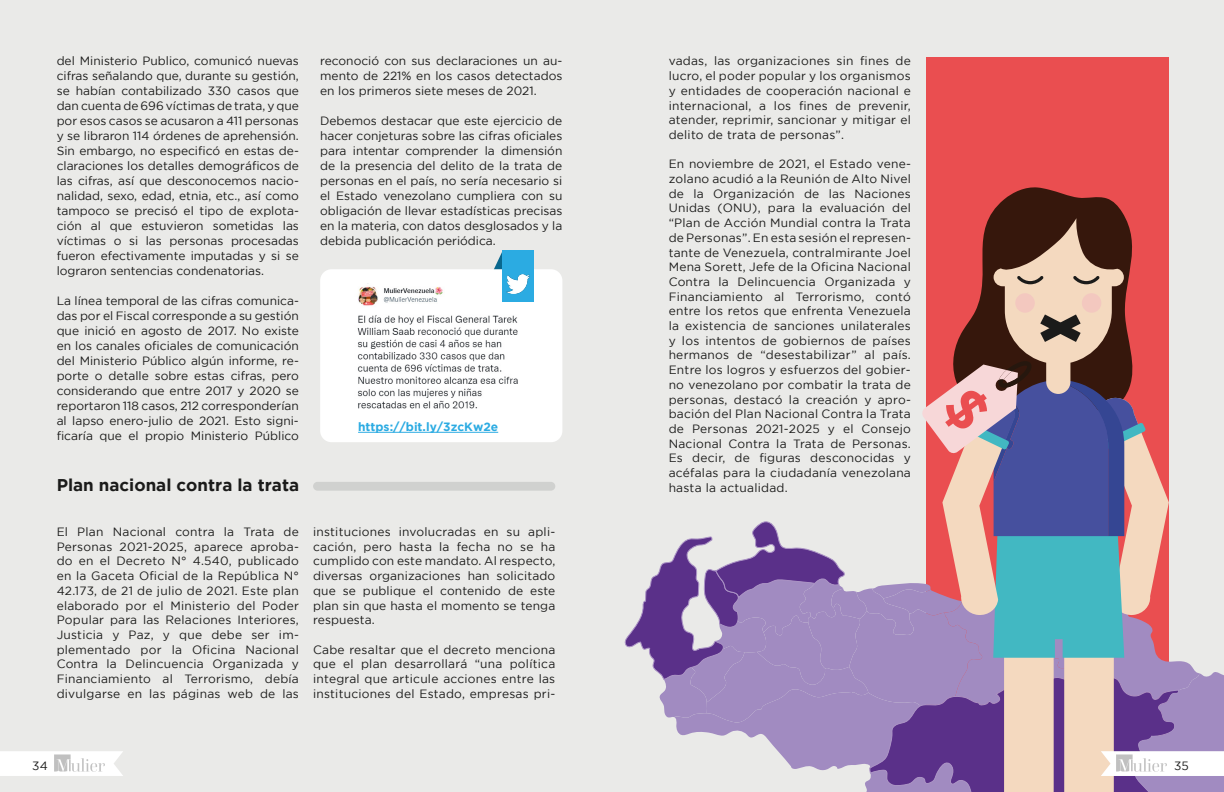
<style>
.page{position:relative;width:1224px;height:792px;background:#eaeae8}
.page>*{position:absolute;margin:0;border:0;box-sizing:border-box;transform-origin:0 0}
.t1{font:700 17px "Gotham";color:#1b1b1a}
.t2{font:12px/14.7px "Gotham";letter-spacing:.005em;color:#1b1b1a;text-align:justify}
.t3{font:700 12px "Gotham";color:#2babe2}
</style>
<div class="page">
<div style="left:0;top:751px;width:123px;height:25px;background:#fff"></div>
<img style="left:54px;top:755px;width:51px;height:17px">
<div style="left:926px;top:58px;width:243px;height:678px;background:#ea4e50"></div>
<svg style="left:1001px;top:187px;width:112px;height:15px;fill:#39180d"></svg>
<svg style="left:624px;top:202px;width:600px;height:590px"></svg>
<svg style="left:494px;top:251px;width:9px;height:18px"></svg>
<div style="left:320px;top:269px;width:242px;height:173px;background:#fff;border-radius:11px"></div>
<img style="left:357px;top:283px;width:161px;height:126px">
<div style="left:503px;top:251px;width:31px;height:51px;background:#2babe2"></div>
<img style="left:507px;top:275px;width:23px;height:18px">
<div style="left:313px;top:482px;width:242px;height:9px;background:#d0d1cf;border-radius:4px"></div>
<hr style="left:358px;top:432px;width:140px;height:1px;background:#2babe2">
<p class="t2" style="left:57px;top:54px;width:244px;line-height:15px">del Ministerio Publico, comunicó nuevas cifras señalando que, durante su gestión, se habían contabilizado 330 casos que dan cuenta de 696 víctimas de trata, y que por esos casos se acusaron a 411 personas y se libraron 114 órdenes de aprehensión.<br>Sin embargo, no especificó en estas de&shy;claraciones los detalles demográficos de las cifras, así que desconocemos nacio&shy;nalidad, sexo, edad, etnia, etc., así como tampoco se precisó el tipo de explota&shy;ción al que estuvieron sometidas las víctimas o si las personas procesadas fueron efectivamente imputadas y si se lograron sentencias condenatorias.</p>
<p class="t2" style="left:57px;top:294px;width:244px;line-height:15px">La línea temporal de las cifras comunica&shy;das por el Fiscal corresponde a su gestión que inició en agosto de 2017. No existe en los canales oficiales de comunicación del Ministerio Público algún informe, re&shy;porte o detalle sobre estas cifras, pero considerando que entre 2017 y 2020 se reportaron 118 casos, 212 corresponderían al lapso enero-julio de 2021. Esto signi&shy;ficaría que el propio Ministerio Público</p>
<p class="t2" style="left:320px;top:54px;width:244px;line-height:15px">reconoció con sus declaraciones un au&shy;mento de 221% en los casos detectados en los primeros siete meses de 2021.</p>
<p class="t2" style="left:320px;top:114px;width:244px;line-height:15px">Debemos destacar que este ejercicio de hacer conjeturas sobre las cifras oficiales para intentar comprender la dimensión de la presencia del delito de la trata de personas en el país, no sería necesario si el Estado venezolano cumpliera con su obligación de llevar estadísticas precisas en la materia, con datos desglosados y la debida publicación periódica.</p>
<p class="t3" style="left:358px;top:420px;width:142px">https://bit.ly/3zcKw2e</p>
<h1 class="t1" style="left:57px;top:475px;width:244px">Plan nacional contra la trata</h1>
<p class="t2" style="left:57px;top:524px;width:244px">El Plan Nacional contra la Trata de Personas 2021-2025, aparece aproba&shy;do en el Decreto N° 4.540, publicado en la Gaceta Oficial de la República N° 42.173, de 21 de julio de 2021. Este plan elaborado por el Ministerio del Poder Popular para las Relaciones Interiores, Justicia y Paz, y que debe ser im&shy;plementado por la Oficina Nacional Contra la Delincuencia Organizada y Financiamiento al Terrorismo, debía divulgarse en las páginas web de las</p>
<p class="t2" style="left:313px;top:524px;width:244px">instituciones involucradas en su apli&shy;cación, pero hasta la fecha no se ha cumplido con este mandato. Al respecto, diversas organizaciones han solicitado que se publique el contenido de este plan sin que hasta el momento se tenga respuesta.</p>
<p class="t2" style="left:313px;top:642px;width:244px">Cabe resaltar que el decreto menciona que el plan desarrollará “una política integral que articule acciones entre las instituciones del Estado, empresas pri-</p>
<p class="t2" style="left:32px;top:758px;width:17px">34</p>
<p class="t2" style="left:669px;top:54px;width:244px">vadas, las organizaciones sin fines de lucro, el poder popular y los organismos y entidades de cooperación nacional e internacional, a los fines de prevenir, atender, reprimir, sancionar y mitigar el delito de trata de personas”.</p>
<p class="t2" style="left:669px;top:157px;width:244px">En noviembre de 2021, el Estado vene&shy;zolano acudió a la Reunión de Alto Nivel de la Organización de las Naciones Unidas (ONU), para la evaluación del “Plan de Acción Mundial contra la Trata de Personas”. En esta sesión el represen&shy;tante de Venezuela, contralmirante Joel Mena Sorett, Jefe de la Oficina Nacional Contra la Delincuencia Organizada y Financiamiento al Terrorismo, contó entre los retos que enfrenta Venezuela la existencia de sanciones unilaterales y los intentos de gobiernos de países hermanos de “desestabilizar” al país.<br>Entre los logros y esfuerzos del gobier&shy;no venezolano por combatir la trata de personas, destacó la creación y apro&shy;bación del Plan Nacional Contra la Trata de Personas 2021-2025 y el Consejo Nacional Contra la Trata de Personas.<br>Es decir, de figuras desconocidas y acéfalas para la ciudadanía venezolana hasta la actualidad.</p>
<p class="t2" style="left:1174px;top:758px;width:16px">35</p>
</div>
